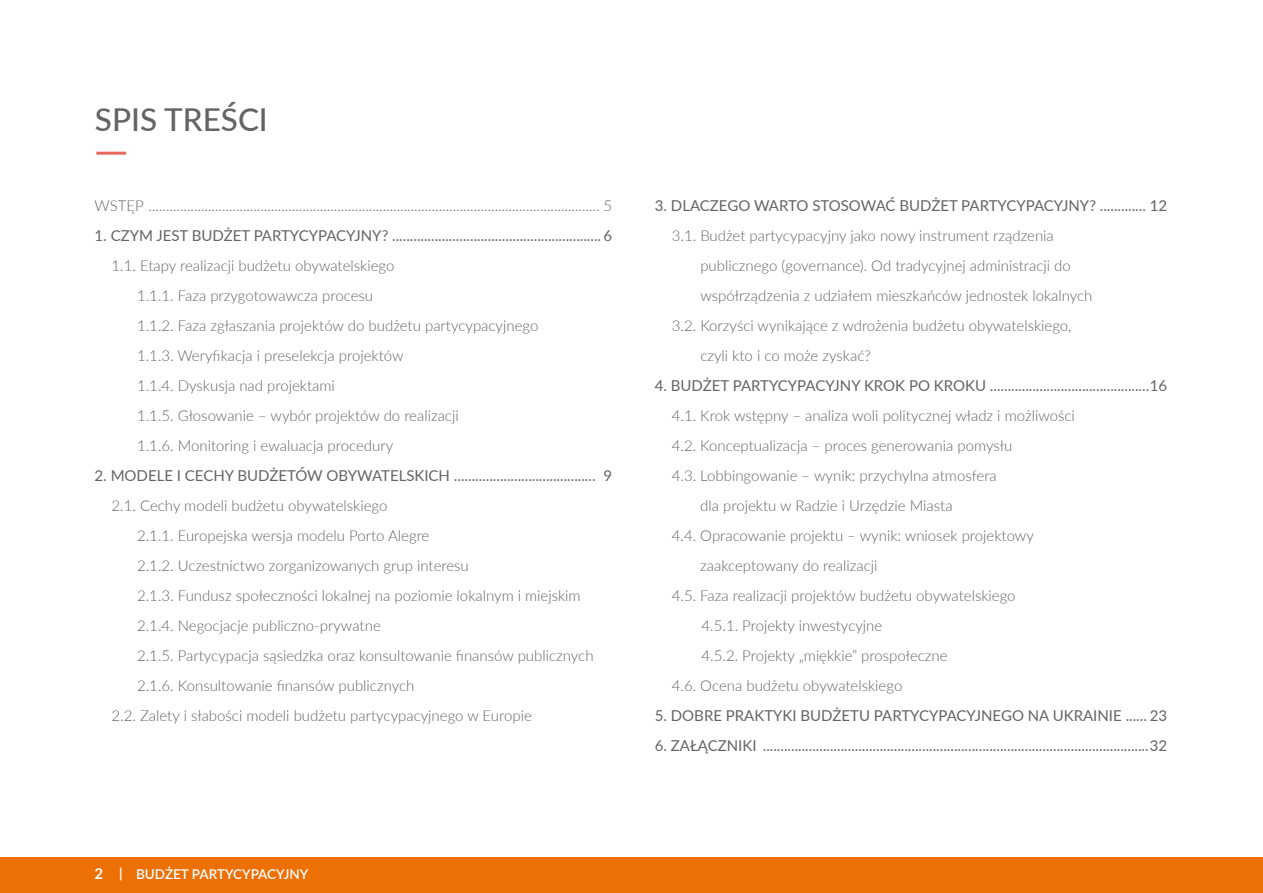
<style>
.page{position:relative;width:1263px;height:893px;background:#fff}
.page>*{position:absolute;margin:0;border:0;box-sizing:border-box;transform-origin:0 0}
.t1{font:500 31.5px "Lato";color:#636466}
.t2{font:300 15px/30px "Lato";color:#636466}
.t3{font:15px "Lato";color:#636466}
.t4{font:600 13.5px "Lato";color:#fff}
.s1{font-weight:700;font-size:15px}
.s2{font-weight:700}
</style>
<div class="page">
<div style="left:0;top:857px;width:1263px;height:36px;background:#ed7005"></div>
<hr style="left:96px;top:152px;width:30px;height:3px;background:#e8675b">
<h1 class="t1" style="left:95px;top:97px;width:175px">SPIS TREŚCI</h1>
<p class="t2" style="left:95px;top:190px;width:519px">WSTĘP ................................................................................................................................. 5</p>
<p class="t3" style="left:95px;top:224px;width:519px">1. CZYM JEST BUDŻET PARTYCYPACYJNY? ........................................................... 6</p>
<p class="t2" style="left:137px;top:250px;width:403px;text-indent:-26px">1.1. Etapy realizacji budżetu obywatelskiego<br>1.1.1. Faza przygotowawcza procesu<br>1.1.2. Faza zgłaszania projektów do budżetu partycypacyjnego 1.1.3. Weryfikacja i preselekcja projektów<br>1.1.4. Dyskusja nad projektami<br>1.1.5. Głosowanie – wybór projektów do realizacji<br>1.1.6. Monitoring i ewaluacja procedury</p>
<p class="t3" style="left:95px;top:464px;width:519px">2. MODELE I CECHY BUDŻETÓW OBYWATELSKICH ........................................ 9</p>
<p class="t2" style="left:112px;top:490px;width:277px">2.1. Cechy modeli budżetu obywatelskiego</p>
<p class="t2" style="left:137px;top:520px;width:294px">2.1.1. Europejska wersja modelu Porto Alegre</p>
<p class="t2" style="left:137px;top:550px;width:333px">2.1.2. Uczestnictwo zorganizowanych grup interesu</p>
<p class="t2" style="left:137px;top:580px;width:445px">2.1.3. Fundusz społeczności lokalnej na poziomie lokalnym i miejskim</p>
<p class="t2" style="left:137px;top:610px;width:245px">2.1.4. Negocjacje publiczno-prywatne</p>
<p class="t2" style="left:137px;top:640px;width:458px">2.1.5. Partycypacja sąsiedzka oraz konsultowanie finansów publicznych</p>
<p class="t2" style="left:137px;top:670px;width:279px">2.1.6. Konsultowanie finansów publicznych</p>
<p class="t2" style="left:112px;top:700px;width:422px">2.2. Zalety i słabości modeli budżetu partycypacyjnego w Europie</p>
<p class="t3" style="left:655px;top:194px;width:514px">3. DLACZEGO WARTO STOSOWAĆ BUDŻET PARTYCYPACYJNY? ............. 12</p>
<p class="t2" style="left:672px;top:220px;width:383px">3.1. Budżet partycypacyjny jako nowy instrument rządzenia</p>
<p class="t2" style="left:700px;top:250px;width:372px">publicznego (governance). Od tradycyjnej administracji do</p>
<p class="t2" style="left:700px;top:280px;width:394px">współrządzenia z udziałem mieszkańców jednostek lokalnych</p>
<p class="t2" style="left:672px;top:310px;width:401px">3.2. Korzyści wynikające z wdrożenia budżetu obywatelskiego,</p>
<p class="t2" style="left:700px;top:340px;width:172px">czyli kto i co może zyskać?</p>
<p class="t3" style="left:655px;top:374px;width:514px">4. BUDŻET PARTYCYPACYJNY KROK PO KROKU .............................................16</p>
<p class="t2" style="left:672px;top:400px;width:404px">4.1. Krok wstępny – analiza woli politycznej władz i możliwości</p>
<p class="t2" style="left:672px;top:430px;width:342px">4.2. Konceptualizacja – proces generowania pomysłu</p>
<p class="t2" style="left:672px;top:460px;width:326px">4.3. Lobbingowanie – wynik: przychylna atmosfera</p>
<p class="t2" style="left:700px;top:490px;width:254px">dla projektu w Radzie i Urzędzie Miasta</p>
<p class="t2" style="left:672px;top:520px;width:364px">4.4. Opracowanie projektu – wynik: wniosek projektowy</p>
<p class="t2" style="left:700px;top:550px;width:179px">zaakceptowany do realizacji</p>
<p class="t2" style="left:672px;top:580px;width:345px">4.5. Faza realizacji projektów budżetu obywatelskiego</p>
<p class="t2" style="left:702px;top:610px;width:182px">4.5.1. Projekty inwestycyjne</p>
<p class="t2" style="left:702px;top:640px;width:247px">4.5.2. Projekty „miękkie” prospołeczne</p>
<p class="t2" style="left:672px;top:670px;width:232px">4.6. Ocena budżetu obywatelskiego</p>
<p class="t3" style="left:655px;top:704px;width:514px">5. DOBRE PRAKTYKI BUDŻETU PARTYCYPACYJNEGO NA UKRAINIE ...... 23</p>
<p class="t3" style="left:655px;top:734px;width:514px">6. ZAŁĄCZNIKI .............................................................................................................32</p>
<p class="t4" style="left:95px;top:865px;width:215px"><span class="s1">2</span> <span class="s2">|</span> BUDŻET PARTYCYPACYJNY</p>
</div>
